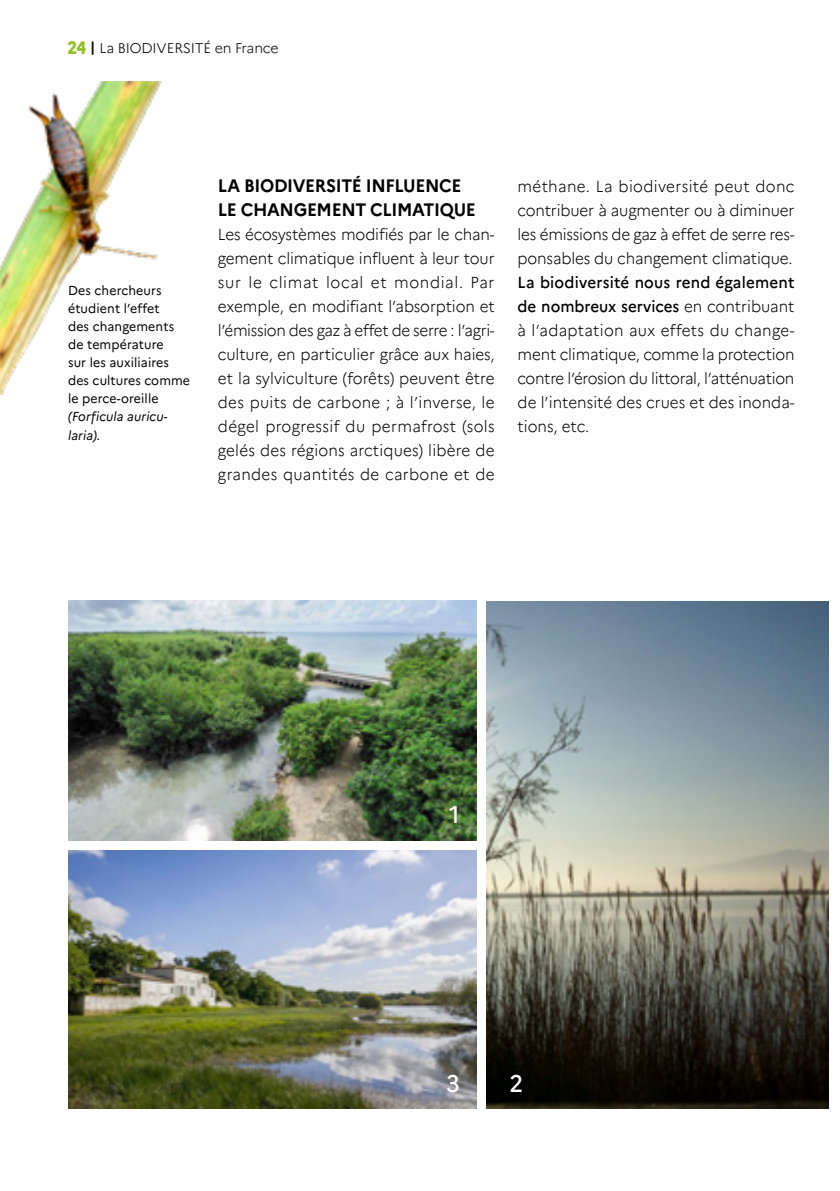
<style>
.page{position:relative;width:840px;height:1191px;background:#fff}
.page>*{position:absolute;margin:0;border:0;box-sizing:border-box;transform-origin:0 0}
.TEXTE_COURANT_titre_1{font:500 24px "Marianne";color:#fff;scale:.95 1}
.TXT_COURANT_inter{font:700 18px/24px "Marianne";letter-spacing:-.02em;color:#000;scale:.95 1}
.t1{font:800 18px "Marianne";color:#95c11f;scale:.9 1}
.TXT_COURANT_ss_lettrine{font:300 16px/24px "Marianne";color:#000;text-align:justify;scale:.95 1}
.t2{font:300 14px "Marianne";letter-spacing:-.01em;color:#000}
.Légende{font:13px/18px "Marianne";letter-spacing:.01em;color:#000;scale:.95 1}
.s1{font-weight:700;font-size:14px;color:#000}
.s2{font-style:italic}
.s3{font-weight:500}
</style>
<div class="page">
<img style="left:0;top:81px;width:162px;height:313px">
<img style="left:68px;top:850px;width:408px;height:259px">
<img style="left:68px;top:600px;width:408px;height:240px">
<img style="left:486px;top:601px;width:342px;height:507px">
<div style="left:62px;top:283px;width:105px;height:16px;background:#fff"></div>
<div style="left:62px;top:301px;width:103px;height:16px;background:#fff"></div>
<div style="left:62px;top:319px;width:118px;height:16px;background:#fff"></div>
<div style="left:62px;top:355px;width:112px;height:16px;background:#fff"></div>
<p class="t2" style="left:99px;top:39px;width:180px">La BIODIVERSITÉ en France</p>
<p class="t1" style="left:67px;top:37px;width:33px">24 <span class="s1">|</span></p>
<p class="Légende" style="left:68px;top:282px;width:100px">Des chercheurs</p>
<p class="Légende" style="left:68px;top:300px;width:98px">étudient l’effet</p>
<p class="Légende" style="left:68px;top:318px;width:113px">des changements de température</p>
<p class="Légende" style="left:68px;top:354px;width:130px">sur les auxiliaires des cultures comme le perce-oreille <span class="s2">(Forficula auricu&shy;laria).</span></p>
<p class="TXT_COURANT_inter" style="left:218px;top:174px;width:273px">LA BIODIVERSITÉ INFLUENCE<br>LE CHANGEMENT CLIMATIQUE</p>
<p class="TXT_COURANT_ss_lettrine" style="left:218px;top:222px;width:293px">Les écosystèmes modifiés par le chan&shy;gement climatique influent à leur tour sur le climat local et mondial. Par exemple, en modifiant l’absorption et l’émission des gaz à effet de serre : l’agri&shy;culture, en particulier grâce aux haies, et la sylviculture (forêts) peuvent être des puits de carbone ; à l’inverse, le dégel progressif du permafrost (sols gelés des régions arctiques) libère de grandes quantités de carbone et de</p>
<p class="TXT_COURANT_ss_lettrine" style="left:517px;top:174px;width:293px">méthane. La biodiversité peut donc contribuer à augmenter ou à diminuer les émissions de gaz à effet de serre res&shy;ponsables du changement climatique.</p>
<p class="TXT_COURANT_ss_lettrine" style="left:517px;top:270px;width:293px"><span class="s3">La biodiversité nous rend également de nombreux services</span> en contribuant à l’adaptation aux effets du change&shy;ment climatique, comme la protection contre l’érosion du littoral, l’atténuation de l’intensité des crues et des inonda&shy;tions, etc.</p>
<p class="TEXTE_COURANT_titre_1" style="left:449px;top:799px;width:13px">1</p>
<p class="TEXTE_COURANT_titre_1" style="left:446px;top:1068px;width:16px">3</p>
<p class="TEXTE_COURANT_titre_1" style="left:509px;top:1068px;width:16px">2</p>
</div>
